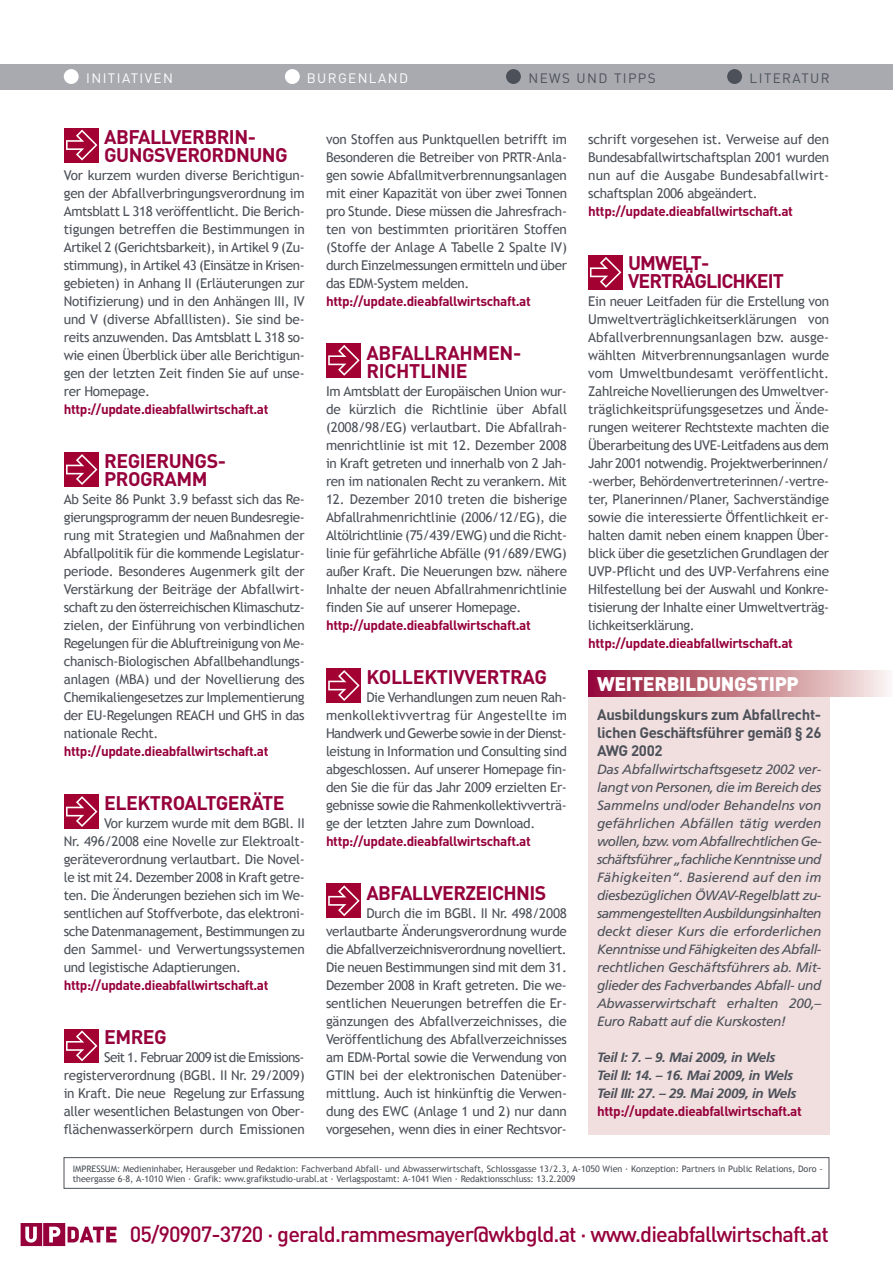
<style>
.page{position:relative;width:893px;height:1263px;background:#fff}
.page>*{position:absolute;margin:0;border:0;box-sizing:border-box;transform-origin:0 0}
.t1{font:500 21.75px "DIN";letter-spacing:-.045em;color:#96013c}
.t2{font:700 19.5px/18px "DIN";letter-spacing:-.025em;color:#96013c}
.t3{font:700 19.5px/18px "DIN";letter-spacing:-.05em;color:#96013c}
.t4{font:900 19.5px "DIN";letter-spacing:-.015em;color:#fff}
.t5{font:700 15px/18px "DIN";letter-spacing:-.025em;color:#4c5159;text-align:justify}
.t6{font:13.5px/18px "Trebuchet MS";letter-spacing:-.025em;color:#4c5159;text-align:justify}
.t7{font:italic 13.5px/18px "Frutiger";letter-spacing:-.035em;color:#4c5159;text-align:justify}
.t8{font:700 13.5px "DIN";letter-spacing:-.025em;color:#96013c}
.t9{font:italic 700 13.5px/18px "Frutiger";letter-spacing:-.03em;color:#4c5159}
.t10{font:13.5px "DIN";letter-spacing:.105em;color:#fff}
.t11{font:13.5px "DIN";letter-spacing:.105em;color:#4c5159}
.t12{font:9px/10.5px "Trebuchet MS";letter-spacing:-.005em;color:#4c5159}
</style>
<div class="page">
<div style="left:0;top:64px;width:893px;height:25px;background:#a8aab0"></div>
<div style="left:64px;top:69px;width:15px;height:15px;background:#fff;border-radius:50%"></div>
<div style="left:285px;top:69px;width:15px;height:15px;background:#fff;border-radius:50%"></div>
<div style="left:506px;top:69px;width:15px;height:15px;background:#4c5159;border-radius:50%"></div>
<div style="left:727px;top:69px;width:15px;height:15px;background:#4c5159;border-radius:50%"></div>
<img style="left:20px;top:1223px;width:97px;height:24px">
<div style="left:64px;top:1157px;width:765px;height:31px;border:1px solid #4c5159"></div>
<div style="left:589px;top:674px;width:241px;height:460px;background:#f1dfdf"></div>
<svg style="left:589px;top:671px;width:299px;height:25px;background:#c47b89"></svg>
<div style="left:64px;top:128px;width:34px;height:34px;background:#a40133"></div>
<svg style="left:66px;top:130px;width:31px;height:30px"></svg>
<div style="left:64px;top:453px;width:34px;height:34px;background:#a40133"></div>
<svg style="left:66px;top:454px;width:31px;height:31px"></svg>
<div style="left:64px;top:795px;width:34px;height:34px;background:#a40133"></div>
<svg style="left:66px;top:796px;width:31px;height:31px"></svg>
<div style="left:64px;top:1029px;width:34px;height:34px;background:#a40133"></div>
<svg style="left:66px;top:1030px;width:31px;height:31px"></svg>
<div style="left:326px;top:343px;width:34px;height:34px;background:#a40133"></div>
<svg style="left:328px;top:345px;width:32px;height:31px"></svg>
<div style="left:588px;top:255px;width:34px;height:34px;background:#a40133"></div>
<svg style="left:590px;top:257px;width:31px;height:31px"></svg>
<div style="left:326px;top:669px;width:34px;height:33px;background:#a40133"></div>
<svg style="left:328px;top:670px;width:32px;height:31px"></svg>
<div style="left:326px;top:884px;width:34px;height:34px;background:#a40133"></div>
<svg style="left:328px;top:885px;width:32px;height:31px"></svg>
<p class="t10" style="left:86px;top:70px;width:88px">INITIATIVEN</p>
<p class="t10" style="left:307px;top:70px;width:103px">BURGENLAND</p>
<p class="t11" style="left:528px;top:70px;width:129px">NEWS UND TIPPS</p>
<p class="t11" style="left:750px;top:70px;width:82px">LITERATUR</p>
<h2 class="t2" style="left:104px;top:128px;width:185px">ABFALLVERBRIN-<br>GUNGSVERORDNUNG</h2>
<p class="t6" style="left:64px;top:166px;width:242px">Vor kurzem wurden diverse Berichtigun&shy;gen der Abfallverbringungsverordnung im Amtsblatt L 318 veröffentlicht. Die Berich&shy;tigungen betreffen die Bestimmungen in Artikel 2 (Gerichtsbarkeit), in Artikel 9 (Zu&shy;stimmung), in Artikel 43 (Einsätze in Krisen - gebieten) in Anhang II (Erläuterungen zur Notifizierung) und in den Anhängen III, IV und V (diverse Abfalllisten). Sie sind be&shy;reits anzuwenden. Das Amtsblatt L 318 so&shy;wie einen Überblick über alle Berichtigun&shy;gen der letzten Zeit finden Sie auf unse&shy;rer Homepage.</p>
<p class="t8" style="left:64px;top:401px;width:206px">http://update.dieabfallwirtschaft.at</p>
<h2 class="t2" style="left:104px;top:452px;width:123px">REGIERUNGS-<br>PROGRAMM</h2>
<p class="t6" style="left:64px;top:490px;width:242px">Ab Seite 86 Punkt 3.9 befasst sich das Re&shy;gierungsprogramm der neuen Bundesregie&shy;rung mit Strategien und Maßnahmen der Abfallpolitik für die kommende Legislatur&shy;periode. Besonderes Augenmerk gilt der Verstärkung der Beiträge der Abfallwirt&shy;schaft zu den österreichischen Klimaschutz - zielen, der Einführung von verbindlichen Regelungen für die Abluftreinigung von Me&shy;chanisch-Biologischen Abfallbehandlungs&shy;anlagen (MBA) und der Novellierung des Chemikaliengesetzes zur Implementierung der EU-Regelungen REACH und GHS in das nationale Recht.</p>
<p class="t8" style="left:64px;top:743px;width:206px">http://update.dieabfallwirtschaft.at</p>
<h2 class="t2" style="left:104px;top:794px;width:182px">ELEKTROALTGERÄTE</h2>
<p class="t6" style="left:64px;top:814px;width:243px;text-indent:40px">Vor kurzem wurde mit dem BGBl. II Nr. 496/2008 eine Novelle zur Elektroalt&shy;geräteverordnung verlautbart. Die Novel&shy;le ist mit 24. Dezember 2008 in Kraft getre - ten. Die Änderungen beziehen sich im We&shy;sentlichen auf Stoffverbote, das elektroni - sche Datenmanagement, Bestimmungen zu den Sammel- und Verwertungssys temen und legistische Adaptierungen.</p>
<p class="t8" style="left:64px;top:977px;width:206px">http://update.dieabfallwirtschaft.at</p>
<h2 class="t2" style="left:104px;top:1028px;width:64px">EMREG</h2>
<p class="t6" style="left:64px;top:1048px;width:242px;text-indent:40px">Seit 1. Februar 2009 ist die Emissions - registerverordnung (BGBl. II Nr. 29/2009) in Kraft. Die neue Regelung zur Erfassung aller wesentlichen Belastungen von Ober&shy;flächenwasserkörpern durch Emissionen</p>
<p class="t6" style="left:326px;top:130px;width:243px">von Stoffen aus Punktquellen betrifft im Besonderen die Betreiber von PRTR-Anla&shy;gen sowie Abfallmitverbrennungsanlagen mit einer Kapazität von über zwei Tonnen pro Stunde. Diese müssen die Jahresfrach&shy;ten von bestimmten prioritären Stoffen (Stoffe der Anlage A Tabelle 2 Spalte IV) durch Einzelmessungen ermitteln und über das EDM-System melden.</p>
<p class="t8" style="left:326px;top:293px;width:206px">http://update.dieabfallwirtschaft.at</p>
<h2 class="t2" style="left:366px;top:344px;width:156px">ABFALLRAHMEN-<br>RICHTLINIE</h2>
<p class="t6" style="left:326px;top:382px;width:242px">Im Amtsblatt der Europäischen Union wur&shy;de kürzlich die Richtlinie über Abfall (2008/98/EG) verlautbart. Die Abfallrah&shy;menrichtlinie ist mit 12. Dezember 2008 in Kraft getreten und innerhalb von 2 Jah&shy;ren im nationalen Recht zu verankern. Mit</p>
<p class="t6" style="left:326px;top:490px;width:243px">12. Dezember 2010 treten die bisherige Abfallrahmenrichtlinie (2006/12/EG), die Alt ölrichtlinie (75/439/EWG) und die Richt&shy;linie für gefährliche Abfälle (91/689/EWG) außer Kraft. Die Neuerungen bzw. nähere Inhalte der neuen Abfallrahmenrichtlinie finden Sie auf unserer Homepage.</p>
<p class="t8" style="left:326px;top:617px;width:206px">http://update.dieabfallwirtschaft.at</p>
<h2 class="t2" style="left:366px;top:668px;width:182px">KOLLEKTIVVERTRAG</h2>
<p class="t6" style="left:326px;top:688px;width:242px;text-indent:40px">Die Verhandlungen zum neuen Rah&shy;menkollektivvertrag für Angestellte im Handwerk und Gewerbe sowie in der Dienst - leistung in Information und Consulting sind abgeschlossen. Auf unserer Homepage fin&shy;den Sie die für das Jahr 2009 erzielten Er&shy;gebnisse sowie die Rahmenkollektivverträ&shy;ge der letzten Jahre zum Download.</p>
<p class="t8" style="left:326px;top:833px;width:206px">http://update.dieabfallwirtschaft.at</p>
<h2 class="t2" style="left:366px;top:884px;width:181px">ABFALLVERZEICHNIS</h2>
<p class="t6" style="left:326px;top:904px;width:243px;text-indent:40px">Durch die im BGBl. II Nr. 498/2008 verlautbarte Änderungsverordnung wurde die Abfallverzeichnisverordnung novelliert.<br>Die neuen Bestimmungen sind mit dem 31.<br>Dezember 2008 in Kraft getreten. Die we&shy;sentlichen Neuerungen betreffen die Er&shy;gänzungen des Abfallverzeichnisses, die Ver öffentlichung des Abfallverzeichnisses am EDM-Portal sowie die Verwendung von GTIN bei der elektronischen Datenüber&shy;mittlung. Auch ist hinkünftig die Verwen&shy;dung des EWC (Anlage 1 und 2) nur dann vorgesehen, wenn dies in einer Rechtsvor-</p>
<p class="t6" style="left:588px;top:130px;width:242px">schrift vorgesehen ist. Verweise auf den Bun desabfallwirt schafts plan 2001 wurden nun auf die Ausgabe Bundesabfallwirt&shy;schaftsplan 2006 abgeändert.</p>
<p class="t8" style="left:588px;top:203px;width:206px">http://update.dieabfallwirtschaft.at</p>
<h2 class="t3" style="left:628px;top:254px;width:157px">UMWELT-<br>VERTRÄGLICHKEIT</h2>
<p class="t6" style="left:588px;top:292px;width:242px">Ein neuer Leitfaden für die Erstellung von Umweltverträglichkeitserklärungen von Ab fallverbrennungsanlagen bzw. ausge&shy;wählten Mitverbrennungsanlagen wurde vom Umweltbundesamt veröffentlicht.<br>Zahlreiche Novellierungen des Umweltver&shy;träglichkeitsprüfungsgesetzes und Ände&shy;rungen wei terer Rechtstexte machten die Überarbeitung des UVE-Leitfadens aus dem Jahr 2001 notwendig. Projektwerberinnen/ -wer ber, Behördenvertreterinnen/-vertre&shy;ter, Planerinnen/Planer, Sachverständige sowie die interessierte Öffentlichkeit er&shy;halten damit neben einem knappen Über&shy;blick über die gesetzlichen Grundlagen der UVP-Pflicht und des UVP-Verfahrens eine Hilfestellung bei der Auswahl und Konkre&shy;tisierung der Inhalte einer Umweltverträg&shy;lichkeitserklärung.</p>
<p class="t8" style="left:588px;top:635px;width:206px">http://update.dieabfallwirtschaft.at</p>
<h2 class="t4" style="left:597px;top:673px;width:203px">WEITERBILDUNGSTIPP</h2>
<p class="t5" style="left:597px;top:706px;width:226px">Ausbildungskurs zum Abfallrecht&shy;lichen Geschäftsführer gemäß § 26<br>AWG 2002</p>
<p class="t7" style="left:597px;top:761px;width:226px">Das Abfallwirtschaftsgesetz 2002 ver&shy;langt von Personen, die im Bereich des Sammelns und/oder Behandelns von gefährlichen Abfällen tätig werden wollen, bzw. vom Abfallrechtlichen Ge&shy;schäftsführer „fachliche Kenntnisse und Fähigkeiten“. Basierend auf den im diesbezüglichen ÖWAV-Regelblatt zu&shy;sammengestellten Ausbil dungs inhalten deckt dieser Kurs die erforderlichen Kenntnisse und Fähigkeiten des Abfall&shy;rechtlichen Geschäfts führers ab. Mit&shy;glieder des Fachverbandes Abfall- und Abwasserwirtschaft erhalten 200,– Euro Rabatt auf die Kurskosten!</p>
<p class="t9" style="left:597px;top:1049px;width:201px">Teil I: 7. – 9. Mai 2009, in Wels<br>Teil II: 14. – 16. Mai 2009, in Wels<br>Teil III: 27. – 29. Mai 2009, in Wels</p>
<p class="t8" style="left:597px;top:1103px;width:206px">http://update.dieabfallwirtschaft.at</p>
<p class="t12" style="left:73px;top:1163px;width:751px">IMPRESSUM: Medieninhaber, Herausgeber und Redaktion: Fachverband Abfall- und Abwasserwirtschaft, Schlossgasse 13/2.3, A-1050 Wien · Konzeption: Partners in Public Relations, Doro - theergasse 6–8, A-1010 Wien · Grafik: www.grafikstudio-urabl.at · Verlagspostamt: A-1041 Wien · Redaktionsschluss: 13.2.2009</p>
<h1 class="t1" style="left:130px;top:1221px;width:701px">05/90907-3720 · gerald.rammesmayer@wkbgld.at · www.dieabfallwirtschaft.at</h1>
</div>
